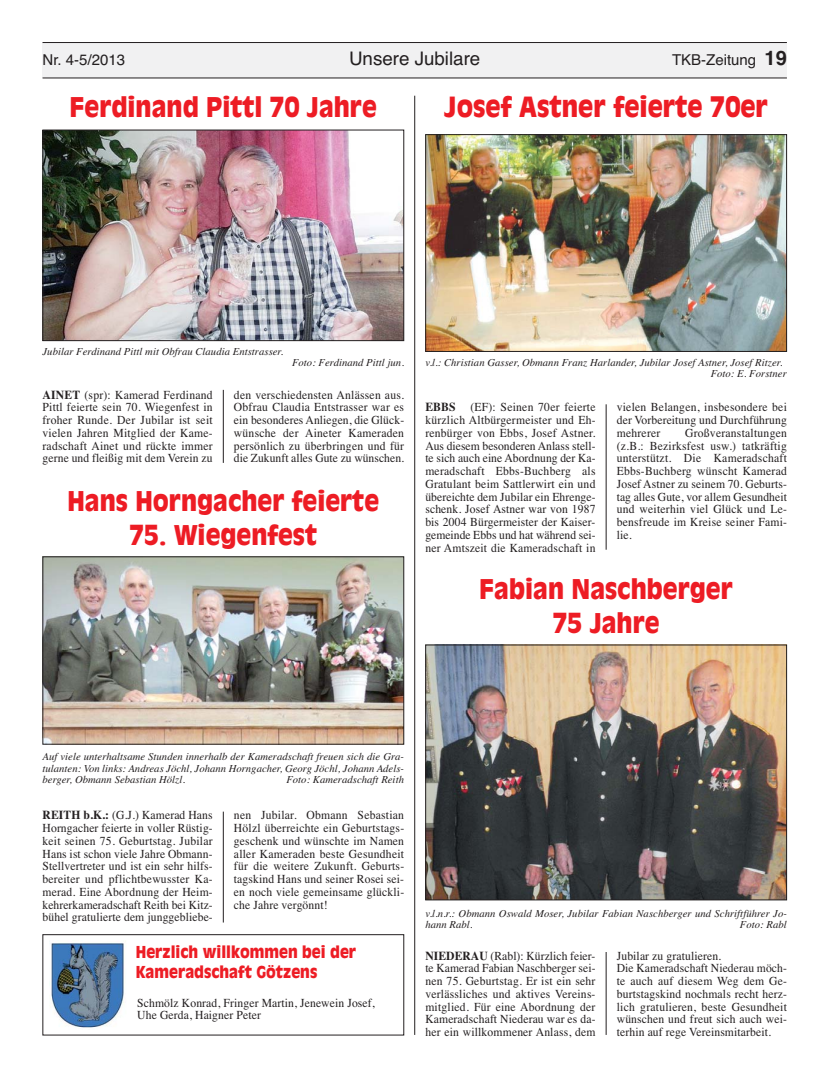
<style>
.page{position:relative;width:833px;height:1081px;background:#fff}
.page>*{position:absolute;margin:0;border:0;box-sizing:border-box;transform-origin:0 0}
.t1{font:900 27.5px "Antique Olive";color:#ed1c24;scale:.9 1}
.t2{font:900 26.88px/33.8px "Antique Olive";color:#ed1c24;text-align:center;scale:.9 1}
.t3{font:18.75px "Helvetica";color:#231f20}
.t4{font:900 16.25px/20px "Antique Olive";color:#ed1c24;scale:.9 1}
.t5{font:15px "Helvetica";color:#231f20}
.t6{font:12.25px/12.8px "Times";letter-spacing:.01em;color:#231f20;text-align:justify;scale:.95 1}
.t7{font:italic 10.62px/11.2px "Times";letter-spacing:.005em;color:#231f20}
.s1{font-weight:700;font-size:20px}
.s2{font-weight:700}
</style>
<div class="page">
<div style="left:43px;top:43px;width:744px;height:35px;background:#f1f1f2"></div>
<hr style="left:43px;top:42px;width:744px;height:1px;background:#231f20">
<hr style="left:43px;top:78px;width:744px;height:1px;background:#231f20">
<hr style="left:223px;top:811px;width:1px;height:111px;background:#231f20">
<img style="left:45px;top:558px;width:357px;height:184px">
<div style="left:43px;top:556px;width:361px;height:188px;border:1px solid #231f20"></div>
<hr style="left:606px;top:952px;width:1px;height:83px;background:#231f20">
<img style="left:427px;top:647px;width:358px;height:251px">
<div style="left:425px;top:645px;width:362px;height:255px;border:1px solid #231f20"></div>
<hr style="left:223px;top:390px;width:1px;height:73px;background:#231f20">
<hr style="left:414px;top:96px;width:1px;height:939px;background:#231f20">
<img style="left:45px;top:132px;width:357px;height:207px">
<div style="left:43px;top:130px;width:361px;height:211px;border:1px solid #231f20"></div>
<hr style="left:606px;top:404px;width:1px;height:146px;background:#231f20">
<img style="left:427px;top:136px;width:358px;height:214px">
<div style="left:425px;top:134px;width:362px;height:218px;border:1px solid #231f20"></div>
<div style="left:43px;top:934px;width:361px;height:101px;border:1px solid #231f20"></div>
<img style="left:50px;top:940px;width:76px;height:88px">
<p class="t5" style="left:43px;top:55px;width:84px">Nr. 4-5/2013</p>
<h3 class="t3" style="left:349px;top:52px;width:133px">Unsere Jubilare</h3>
<p class="t5" style="left:672px;top:55px;width:116px">TKB-Zeitung <span class="s1">19</span></p>
<h2 class="t2" style="left:70px;top:91px;width:342px">Ferdinand Pittl 70 Jahre</h2>
<h1 class="t1" style="left:444px;top:96px;width:361px">Josef Astner feierte 70er</h1>
<p class="t7" style="left:43px;top:346px;width:242px">Jubilar Ferdinand Pittl mit Obfrau Claudia Entstrasser.</p>
<p class="t7" style="left:292px;top:358px;width:113px">Foto: Ferdinand Pittl jun.</p>
<p class="t6" style="left:43px;top:389px;width:181px"><span class="s2">AINET</span> (spr): Kamerad Ferdinand Pittl feierte sein 70. Wiegenfest in froher Runde. Der Jubilar ist seit vielen Jahren Mitglied der Kame&shy;radschaft Ainet und rückte immer gerne und fleißig mit dem Verein zu</p>
<p class="t6" style="left:234px;top:389px;width:181px">den verschiedensten Anlässen aus.<br>Obfrau Claudia Entstrasser war es ein besonderes Anliegen, die Glück&shy;wünsche der Aineter Kameraden persönlich zu überbringen und für die Zukunft alles Gute zu wünschen.</p>
<h2 class="t2" style="left:67px;top:485px;width:348px">Hans Horngacher feierte</h2>
<h2 class="t2" style="left:129px;top:519px;width:210px">75. Wiegenfest</h2>
<p class="t7" style="left:710px;top:358px;width:78px;text-indent:-285px">v.l.: Christian Gasser, Obmann Franz Harlander, Jubilar Josef Astner, Josef Ritzer.<br>Foto: E. Forstner</p>
<p class="t6" style="left:425px;top:402px;width:181px"><span class="s2">EBBS</span> (EF): Seinen 70er feierte kürzlich Altbürgermeister und Eh&shy;renbürger von Ebbs, Josef Astner.<br>Aus diesem besonderen Anlass stell&shy;te sich auch eine Abordnung der Ka&shy;meradschaft Ebbs-Buchberg als Gratulant beim Sattlerwirt ein und übereichte dem Jubilar ein Ehrenge&shy;schenk. Josef Astner war von 1987 bis 2004 Bürgermeister der Kaiser&shy;gemeinde Ebbs und hat während sei&shy;ner Amtszeit die Kameradschaft in</p>
<p class="t6" style="left:617px;top:402px;width:181px">vielen Belangen, insbesondere bei der Vorbereitung und Durchführung mehrerer</p>
<p class="t6" style="left:617px;top:427px;width:181px;text-indent:68px">Großveranstaltungen (z.B.: Bezirksfest usw.) tatkräftig unterstützt. Die Kameradschaft Ebbs-Buchberg wünscht Kamerad Josef Astner zu seinem 70. Geburts&shy;tag alles Gute, vor allem Gesundheit und weiterhin viel Glück und Le&shy;bensfreude im Kreise seiner Fami&shy;lie.</p>
<h2 class="t2" style="left:479px;top:574px;width:283px">Fabian Naschberger<br>75 Jahre</h2>
<p class="t7" style="left:43px;top:752px;width:363px;text-align:justify">Auf viele unterhaltsame Stunden innerhalb der Kameradschaft freuen sich die Gra&shy;tulanten: Von links: Andreas Jöchl, Johann Horngacher, Georg Jöchl, Johann Adels&shy;berger, Obmann Sebastian Hölzl.</p>
<p class="t7" style="left:286px;top:774px;width:119px">Foto: Kameradschaft Reith</p>
<p class="t6" style="left:43px;top:810px;width:181px"><span class="s2">REITH b.K.:</span> (G.J.) Kamerad Hans Horngacher feierte in voller Rüstig&shy;keit seinen 75. Geburtstag. Jubilar Hans ist schon viele Jahre Obmann-Stellvertreter und ist ein sehr hilfs&shy;bereiter und pflichtbewusster Ka&shy;merad. Eine Abordnung der Heim&shy;kehrerkameradschaft Reith bei Kitz&shy;bühel gratulierte dem junggebliebe-</p>
<p class="t6" style="left:234px;top:810px;width:181px">nen Jubilar. Obmann Sebastian Hölzl überreichte ein Geburtstags&shy;geschenk und wünschte im Namen aller Kameraden beste Gesundheit für die weitere Zukunft. Geburts&shy;tagskind Hans und seiner Rosei sei&shy;en noch viele gemeinsame glückli&shy;che Jahre vergönnt!</p>
<h3 class="t4" style="left:136px;top:942px;width:246px">Herzlich willkommen bei der<br>Kameradschaft Götzens</h3>
<p class="t6" style="left:137px;top:997px;width:251px">Schmölz Konrad, Fringer Martin, Jenewein Josef,<br>Uhe Gerda, Haigner Peter</p>
<p class="t7" style="left:425px;top:908px;width:363px">v.l.n.r.: Obmann Oswald Moser, Jubilar Fabian Naschberger und Schriftführer Jo&shy;hann Rabl.</p>
<p class="t7" style="left:740px;top:920px;width:48px">Foto: Rabl</p>
<p class="t6" style="left:425px;top:950px;width:181px"><span class="s2">NIEDERAU</span> (Rabl): Kürzlich feier&shy;te Kamerad Fabian Naschberger sei&shy;nen 75. Geburtstag. Er ist ein sehr verlässliches und aktives Vereins&shy;mitglied. Für eine Abordnung der Kameradschaft Niederau war es da&shy;her ein willkommener Anlass, dem</p>
<p class="t6" style="left:617px;top:950px;width:181px;text-align:left">Jubilar zu gratulieren.<br>Die Kameradschaft Niederau möch&shy;te auch auf diesem Weg dem Ge&shy;burtstagskind nochmals recht herz&shy;lich gratulieren, beste Gesundheit wünschen und freut sich auch wei&shy;terhin auf rege Vereinsmitarbeit.</p>
</div>
